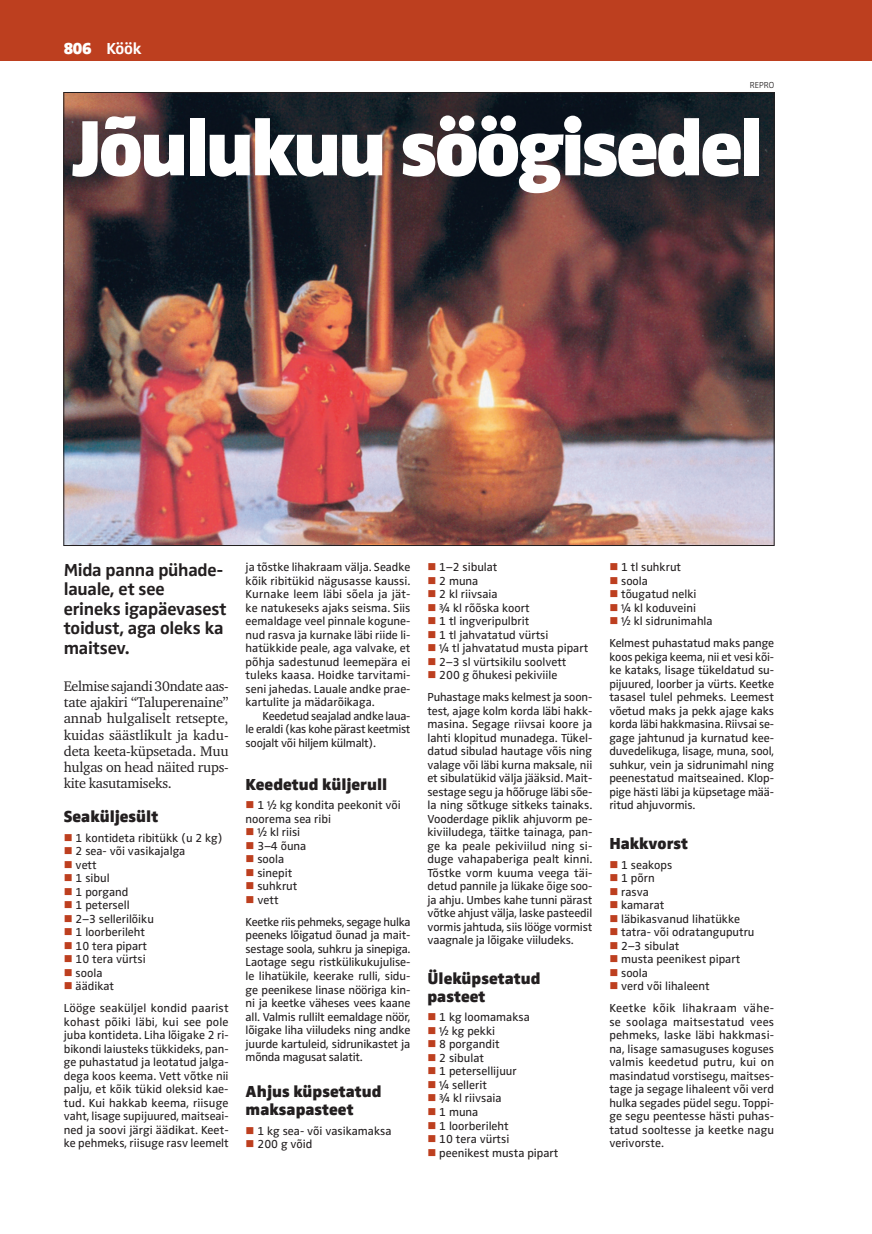
<style>
.page{position:relative;width:872px;height:1234px;background:#fff}
.page>*{position:absolute;margin:0;border:0;box-sizing:border-box;transform-origin:0 0}
.t1{font:900 81px "Zwo Pro";letter-spacing:-.045em;color:#fff}
.t2{font:700 18px/19.5px "Zwo Pro";letter-spacing:-.015em;color:#231f20}
.t3{font:900 16.5px/18px "Zwo Pro";color:#231f20}
.t4{font:700 16.5px "Zwo Pro";color:#fff}
.t5{font:14.25px/16.2px "Charter ITC";letter-spacing:-.02em;color:#231f20;text-align:justify}
.t6{font:12px/13.5px "Zwo Pro";color:#231f20;text-align:justify}
.t7{font:12px/22px "Zwo Pro";letter-spacing:.025em;color:#231f20}
.t8{font:12px/22px "Zwo Pro";letter-spacing:-.02em;color:#231f20}
.t9{font:300 9px "Zwo Pro";color:#231f20}
.s1{font-weight:900}
.s2{color:#bd3f1f}
</style>
<div class="page">
<div style="left:0;top:0;width:872px;height:60px;background:#bd3f1f"></div>
<img style="left:66px;top:94px;width:706px;height:449px">
<h3 class="t4" style="left:64px;top:39px;width:79px"><span class="s1">806</span> Köök</h3>
<p class="t9" style="left:749px;top:80px;width:26px">REPRO</p>
<h1 class="t1" style="left:72px;top:99px;width:693px">Jõulukuu söögisedel</h1>
<h2 class="t2" style="left:64px;top:560px;width:164px">Mida panna pühade&shy;lauale, et see<br>erineks igapäevasest toidust, aga oleks ka maitsev.</h2>
<p class="t5" style="left:64px;top:678px;width:166px">Eelmise sajandi 30ndate aas&shy;tate ajakiri “Taluperenaine” annab hulgaliselt retsepte, kuidas säästlikult ja kadu&shy;deta keeta-küpsetada. Muu hulgas on head näited rups&shy;kite kasutamiseks.</p>
<h3 class="t3" style="left:64px;top:807px;width:96px">Seaküljesült</h3>
<p class="t6" style="left:64px;top:831px;width:160px"><span class="s2">■</span> 1 kontideta ribitükk (u 2 kg)</p>
<p class="t6" style="left:64px;top:844px;width:123px"><span class="s2">■</span> 2 sea- või vasikajalga</p>
<p class="t6" style="left:64px;top:858px;width:34px"><span class="s2">■</span> vett</p>
<p class="t6" style="left:64px;top:871px;width:47px"><span class="s2">■</span> 1 sibul</p>
<p class="t6" style="left:64px;top:885px;width:66px"><span class="s2">■</span> 1 porgand</p>
<p class="t6" style="left:64px;top:898px;width:67px"><span class="s2">■</span> 1 petersell</p>
<p class="t6" style="left:64px;top:912px;width:92px"><span class="s2">■</span> 2–3 sellerilõiku</p>
<p class="t6" style="left:64px;top:925px;width:83px"><span class="s2">■</span> 1 loorberileht</p>
<p class="t6" style="left:64px;top:939px;width:85px"><span class="s2">■</span> 10 tera pipart</p>
<p class="t6" style="left:64px;top:952px;width:83px"><span class="s2">■</span> 10 tera vürtsi</p>
<p class="t6" style="left:64px;top:966px;width:40px"><span class="s2">■</span> soola</p>
<p class="t6" style="left:64px;top:975px;width:166px;line-height:22px"><span class="s2">■</span> äädikat<br>Lööge seaküljel kondid paarist</p>
<p class="t6" style="left:64px;top:1015px;width:166px">kohast põiki läbi, kui see pole juba kontideta. Liha lõigake 2 ri&shy;bikondi laiusteks tükkideks, pan&shy;ge puhastatud ja leotatud jalga&shy;dega koos keema. Vett võtke nii palju, et kõik tükid oleksid kae&shy;tud. Kui hakkab keema, riisuge vaht, lisage supijuured, maitseai&shy;ned ja soovi järgi äädikat. Keet&shy;ke pehmeks, riisuge rasv leemelt</p>
<p class="t6" style="left:246px;top:560px;width:166px">ja tõstke lihakraam välja. Seadke kõik ribitükid nägusasse kaussi.<br>Kurnake leem läbi sõela ja jät&shy;ke natukeseks ajaks seisma. Siis eemaldage veel pinnale kogune&shy;nud rasva ja kurnake läbi riide li&shy;hatükkide peale, aga valvake, et põhja sadestunud leemepära ei tuleks kaasa. Hoidke tarvitami&shy;seni jahedas. Lauale andke prae&shy;kartulite ja mädarõikaga.</p>
<p class="t6" style="left:246px;top:709px;width:166px;text-indent:17px">Keedetud seajalad andke laua&shy;le eraldi (kas kohe pärast keetmist soojalt või hiljem külmalt).</p>
<h3 class="t3" style="left:246px;top:775px;width:143px">Keedetud küljerull</h3>
<p class="t6" style="left:246px;top:798px;width:157px"><span class="s2">■</span> 1 ½ kg kondita peekonit või noorema sea ribi</p>
<p class="t6" style="left:246px;top:825px;width:56px"><span class="s2">■</span> ½ kl riisi</p>
<p class="t6" style="left:246px;top:839px;width:62px"><span class="s2">■</span> 3–4 õuna</p>
<p class="t6" style="left:246px;top:852px;width:40px"><span class="s2">■</span> soola</p>
<p class="t6" style="left:246px;top:866px;width:48px"><span class="s2">■</span> sinepit</p>
<p class="t6" style="left:246px;top:879px;width:53px"><span class="s2">■</span> suhkrut</p>
<p class="t8" style="left:246px;top:889px;width:166px"><span class="s2">■</span> vett<br>Keetke riis pehmeks, segage hulka</p>
<p class="t6" style="left:246px;top:928px;width:166px">peeneks lõigatud õunad ja mait&shy;sestage soola, suhkru ja sinepiga.<br>Laotage segu ristkülikukujulise&shy;le lihatükile, keerake rulli, sidu&shy;ge peenikese linase nööriga kin&shy;ni ja keetke väheses vees kaane all. Valmis rullilt eemaldage nöör, lõigake liha viiludeks ning andke juurde kartuleid, sidrunikastet ja mõnda magusat salatit.</p>
<h3 class="t3" style="left:246px;top:1082px;width:138px">Ahjus küpsetatud maksapasteet</h3>
<p class="t6" style="left:246px;top:1123px;width:147px"><span class="s2">■</span> 1 kg sea- või vasikamaksa</p>
<p class="t6" style="left:246px;top:1137px;width:68px"><span class="s2">■</span> 200 g võid</p>
<p class="t6" style="left:427px;top:560px;width:72px"><span class="s2">■</span> 1–2 sibulat</p>
<p class="t6" style="left:427px;top:574px;width:52px"><span class="s2">■</span> 2 muna</p>
<p class="t6" style="left:427px;top:587px;width:72px"><span class="s2">■</span> 2 kl riivsaia</p>
<p class="t6" style="left:427px;top:601px;width:104px"><span class="s2">■</span> ¾ kl rõõska koort</p>
<p class="t6" style="left:427px;top:614px;width:103px"><span class="s2">■</span> 1 tl ingveripulbrit</p>
<p class="t6" style="left:427px;top:628px;width:122px"><span class="s2">■</span> 1 tl jahvatatud vürtsi</p>
<p class="t6" style="left:427px;top:641px;width:162px"><span class="s2">■</span> ¼ tl jahvatatud musta pipart</p>
<p class="t6" style="left:427px;top:655px;width:140px"><span class="s2">■</span> 2–3 sl vürtsikilu soolvett</p>
<p class="t6" style="left:427px;top:664px;width:166px;line-height:22px"><span class="s2">■</span> 200 g õhukesi pekiviile<br>Puhastage maks kelmest ja soon-</p>
<p class="t6" style="left:427px;top:704px;width:166px">test, ajage kolm korda läbi hakk&shy;masina. Segage riivsai koore ja lahti klopitud munadega. Tükel&shy;datud sibulad hautage võis ning valage või läbi kurna maksale, nii et sibulatükid välja jääksid. Mait&shy;sestage segu ja hõõruge läbi sõe&shy;la ning sõtkuge sitkeks tainaks.<br>Vooderdage piklik ahjuvorm pe&shy;kiviiludega, täitke tainaga, pan&shy;ge ka peale pekiviilud ning si&shy;duge vahapaberiga pealt kinni.<br>Tõstke vorm kuuma veega täi&shy;detud pannile ja lükake õige soo&shy;ja ahju. Umbes kahe tunni pärast võtke ahjust välja, laske pasteedil vormis jahtuda, siis lööge vormist vaagnale ja lõigake viiludeks.</p>
<h3 class="t3" style="left:427px;top:969px;width:115px">Üleküpsetatud pasteet</h3>
<p class="t6" style="left:427px;top:1010px;width:104px"><span class="s2">■</span> 1 kg loomamaksa</p>
<p class="t6" style="left:427px;top:1024px;width:69px"><span class="s2">■</span> ½ kg pekki</p>
<p class="t6" style="left:427px;top:1037px;width:74px"><span class="s2">■</span> 8 porgandit</p>
<p class="t6" style="left:427px;top:1051px;width:58px"><span class="s2">■</span> 2 sibulat</p>
<p class="t6" style="left:427px;top:1064px;width:91px"><span class="s2">■</span> 1 petersellijuur</p>
<p class="t6" style="left:427px;top:1078px;width:61px"><span class="s2">■</span> ¼ sellerit</p>
<p class="t6" style="left:427px;top:1091px;width:76px"><span class="s2">■</span> ¾ kl riivsaia</p>
<p class="t6" style="left:427px;top:1105px;width:52px"><span class="s2">■</span> 1 muna</p>
<p class="t6" style="left:427px;top:1118px;width:83px"><span class="s2">■</span> 1 loorberileht</p>
<p class="t6" style="left:427px;top:1132px;width:83px"><span class="s2">■</span> 10 tera vürtsi</p>
<p class="t6" style="left:427px;top:1145px;width:132px"><span class="s2">■</span> peenikest musta pipart</p>
<p class="t6" style="left:609px;top:560px;width:73px"><span class="s2">■</span> 1 tl suhkrut</p>
<p class="t6" style="left:609px;top:574px;width:40px"><span class="s2">■</span> soola</p>
<p class="t6" style="left:609px;top:587px;width:89px"><span class="s2">■</span> tõugatud nelki</p>
<p class="t6" style="left:609px;top:601px;width:88px"><span class="s2">■</span> ¼ kl koduveini</p>
<p class="t6" style="left:609px;top:610px;width:166px;line-height:22px"><span class="s2">■</span> ½ kl sidrunimahla<br>Kelmest puhastatud maks pange</p>
<p class="t6" style="left:609px;top:650px;width:166px">koos pekiga keema, nii et vesi kõi&shy;ke kataks, lisage tükeldatud su&shy;pijuured, loorber ja vürts. Keetke tasasel tulel pehmeks. Leemest võetud maks ja pekk ajage kaks korda läbi hakkmasina. Riivsai se&shy;gage jahtunud ja kurnatud kee&shy;duvedelikuga, lisage, muna, sool, suhkur, vein ja sidrunimahl ning peenestatud maitseained. Klop&shy;pige hästi läbi ja küpsetage mää&shy;ritud ahjuvormis.</p>
<h3 class="t3" style="left:609px;top:834px;width:80px">Hakkvorst</h3>
<p class="t6" style="left:609px;top:858px;width:65px"><span class="s2">■</span> 1 seakops</p>
<p class="t6" style="left:609px;top:871px;width:47px"><span class="s2">■</span> 1 põrn</p>
<p class="t6" style="left:609px;top:885px;width:41px"><span class="s2">■</span> rasva</p>
<p class="t6" style="left:609px;top:898px;width:57px"><span class="s2">■</span> kamarat</p>
<p class="t6" style="left:609px;top:912px;width:132px"><span class="s2">■</span> läbikasvanud lihatükke</p>
<p class="t6" style="left:609px;top:925px;width:147px"><span class="s2">■</span> tatra- või odratanguputru</p>
<p class="t6" style="left:609px;top:939px;width:72px"><span class="s2">■</span> 2–3 sibulat</p>
<p class="t6" style="left:609px;top:952px;width:132px"><span class="s2">■</span> musta peenikest pipart</p>
<p class="t6" style="left:609px;top:966px;width:40px"><span class="s2">■</span> soola</p>
<p class="t7" style="left:609px;top:975px;width:166px"><span class="s2">■</span> verd või lihaleent<br>Keetke kõik lihakraam vähe-</p>
<p class="t6" style="left:609px;top:1015px;width:166px">se soolaga maitsestatud vees pehmeks, laske läbi hakkmasi&shy;na, lisage samasuguses koguses valmis keedetud putru, kui on masindatud vorstisegu, maitses&shy;tage ja segage lihaleent või verd hulka segades püdel segu. Toppi&shy;ge segu peentesse hästi puhas&shy;tatud sooltesse ja keetke nagu verivorste.</p>
</div>
